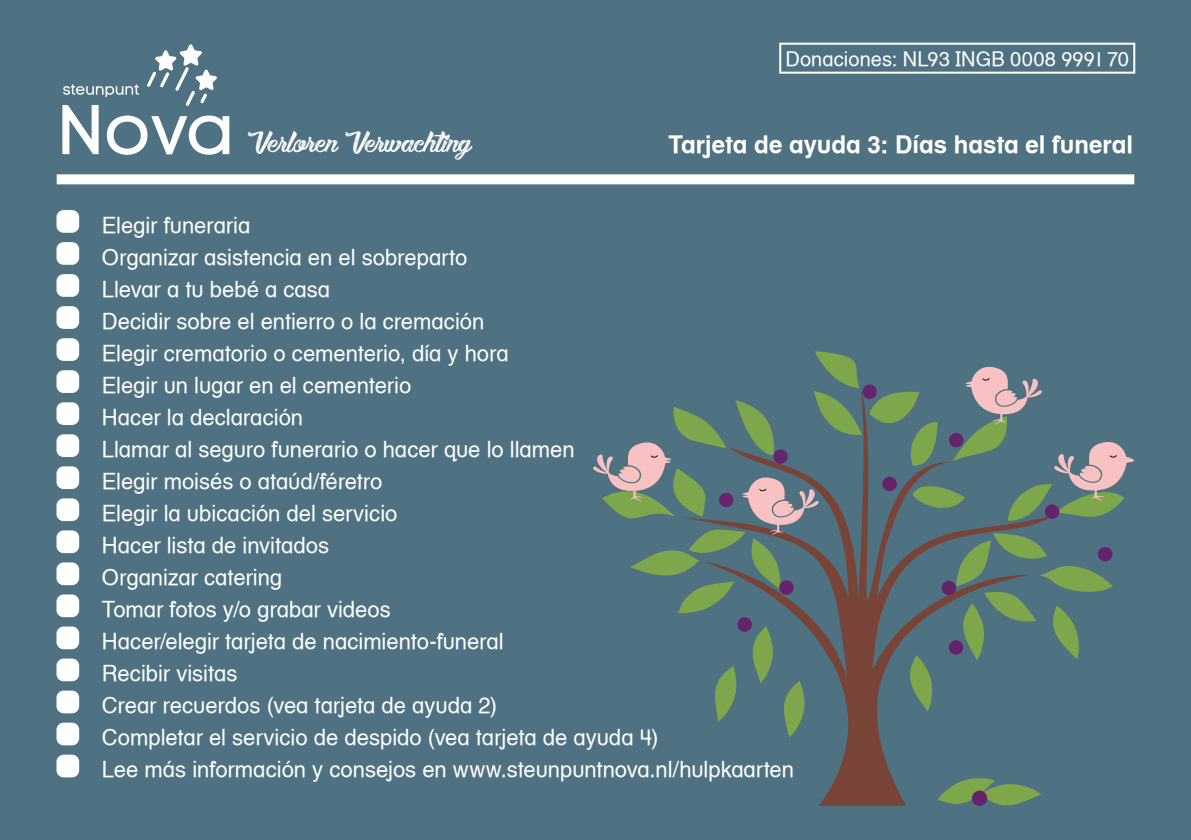
<style>
.page{position:relative;width:1191px;height:840px;background:#fff}
.page>*{position:absolute;margin:0;border:0;box-sizing:border-box;transform-origin:0 0}
.t1{font:40px "Boulevard Saint Denis";color:#fff}
.t2{font:700 24px "Helvetica Textbook LT";letter-spacing:-.005em;color:#fff}
.t3{font:22px/32px "Helvetica Textbook LT";color:#fff}
.t4{font:20px "Helvetica Textbook LT";letter-spacing:.005em;color:#fff}
</style>
<div class="page">
<div style="left:0;top:0;width:1191px;height:839px;background:#4e7282"></div>
<svg style="left:62px;top:105px;width:37px;height:49px"></svg>
<svg style="left:107px;top:115px;width:122px;height:40px"></svg>
<svg style="left:147px;top:44px;width:70px;height:62px"></svg>
<svg style="left:63px;top:84px;width:76px;height:13px"></svg>
<div style="left:57px;top:174px;width:1077px;height:10px;background:#fff"></div>
<svg style="left:718px;top:395px;width:327px;height:410px"></svg>
<svg style="left:937px;top:777px;width:104px;height:29px"></svg>
<div style="left:972px;top:790px;width:15px;height:15px;background:#65236b;border-radius:50%"></div>
<svg style="left:715px;top:665px;width:21px;height:56px"></svg>
<div style="left:941px;top:580px;width:15px;height:15px;background:#65236b;border-radius:50%"></div>
<div style="left:948px;top:640px;width:15px;height:14px;background:#65236b;border-radius:50%"></div>
<div style="left:862px;top:384px;width:15px;height:15px;background:#652670;border-radius:50%"></div>
<svg style="left:783px;top:680px;width:21px;height:57px"></svg>
<svg style="left:751px;top:625px;width:22px;height:58px"></svg>
<svg style="left:907px;top:654px;width:25px;height:57px"></svg>
<svg style="left:956px;top:532px;width:156px;height:128px"></svg>
<div style="left:737px;top:617px;width:15px;height:14px;background:#65236b;border-radius:50%"></div>
<svg style="left:593px;top:351px;width:269px;height:262px"></svg>
<svg style="left:869px;top:366px;width:265px;height:154px"></svg>
<div style="left:56px;top:210px;width:23px;height:23px;background:#fff;border-radius:7px"></div>
<div style="left:56px;top:242px;width:23px;height:23px;background:#fff;border-radius:7px"></div>
<div style="left:56px;top:274px;width:23px;height:23px;background:#fff;border-radius:7px"></div>
<div style="left:56px;top:306px;width:23px;height:23px;background:#fff;border-radius:7px"></div>
<div style="left:56px;top:338px;width:23px;height:23px;background:#fff;border-radius:7px"></div>
<div style="left:56px;top:370px;width:23px;height:23px;background:#fff;border-radius:7px"></div>
<div style="left:56px;top:402px;width:23px;height:23px;background:#fff;border-radius:7px"></div>
<div style="left:56px;top:434px;width:23px;height:23px;background:#fff;border-radius:7px"></div>
<div style="left:56px;top:466px;width:23px;height:23px;background:#fff;border-radius:7px"></div>
<div style="left:56px;top:498px;width:23px;height:23px;background:#fff;border-radius:7px"></div>
<div style="left:56px;top:530px;width:23px;height:23px;background:#fff;border-radius:7px"></div>
<div style="left:56px;top:562px;width:23px;height:23px;background:#fff;border-radius:7px"></div>
<div style="left:56px;top:594px;width:23px;height:23px;background:#fff;border-radius:7px"></div>
<div style="left:56px;top:626px;width:23px;height:23px;background:#fff;border-radius:7px"></div>
<div style="left:56px;top:658px;width:23px;height:23px;background:#fff;border-radius:7px"></div>
<div style="left:56px;top:690px;width:23px;height:23px;background:#fff;border-radius:7px"></div>
<div style="left:56px;top:722px;width:23px;height:23px;background:#fff;border-radius:7px"></div>
<div style="left:56px;top:754px;width:23px;height:23px;background:#fff;border-radius:7px"></div>
<div style="left:779px;top:43px;width:356px;height:31px;border:2px solid #fff"></div>
<p class="t4" style="left:785px;top:47px;width:345px">Donaciones: NL93 INGB 0008 999170</p>
<h1 class="t1" style="left:249px;top:124px;width:224px">Verloren Verwachting</h1>
<p class="t2" style="left:668px;top:130px;width:466px">Tarjeta de ayuda 3: Días hasta el funeral</p>
<p class="t3" style="left:102px;top:209px;width:693px">Elegir funeraria<br>Organizar asistencia en el sobreparto<br>Llevar a tu bebé a casa<br>Decidir sobre el entierro o la cremación<br>Elegir crematorio o cementerio, día y hora<br>Elegir un lugar en el cementerio<br>Hacer la declaración<br>Llamar al seguro funerario o hacer que lo llamen<br>Elegir moisés o ataúd/féretro<br>Elegir la ubicación del servicio<br>Hacer lista de invitados<br>Organizar catering<br>Tomar fotos y/o grabar videos<br>Hacer/elegir tarjeta de nacimiento-funeral<br>Recibir visitas<br>Crear recuerdos (vea tarjeta de ayuda 2)<br>Completar el servicio de despido (vea tarjeta de ayuda 4)<br>Lee más información y consejos en www.steunpuntnova.nl/hulpkaarten</p>
</div>
